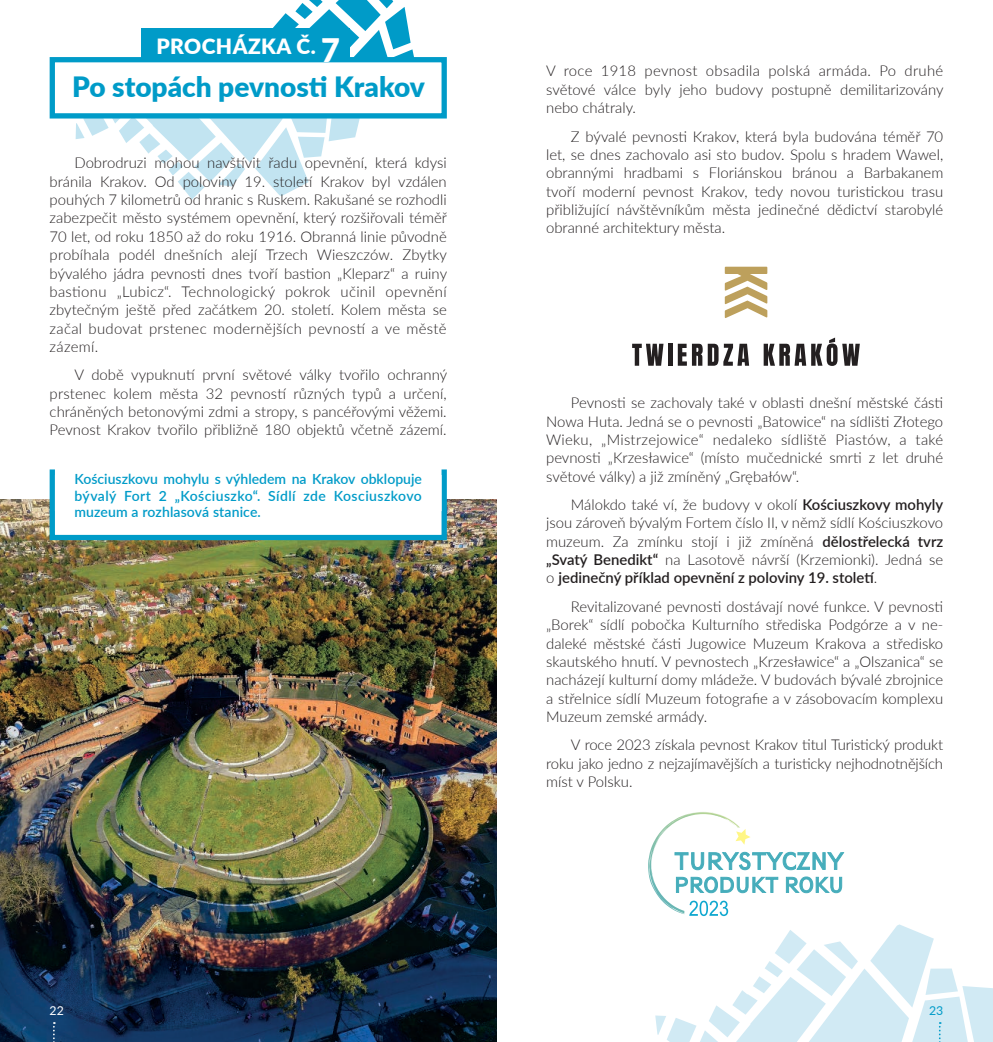
<style>
.page{position:relative;width:993px;height:1042px;background:#fff}
.page>*{position:absolute;margin:0;border:0;box-sizing:border-box;transform-origin:0 0}
.t1{font:900 28px "Lato";color:#009bc8}
.t2{font:900 21px "Lato";letter-spacing:.02em;color:#fff}
.t3{font:300 14.88px/18.4px "Lato";color:#231f20;text-align:justify}
.t4{font:600 14px/16.8px "Lato";letter-spacing:.01em;color:#009bc8;text-align:justify}
.t5{font:12.25px "Lato";color:#fff}
.t6{font:12.25px "Lato";color:#009bc8}
.s1{font-size:32.38px}
.s2{font-weight:600}
</style>
<div class="page">
<img style="left:0;top:500px;width:496px;height:542px">
<svg style="left:47px;top:469px;width:402px;height:74px"></svg>
<svg style="left:49px;top:0;width:398px;height:199px"></svg>
<svg style="left:724px;top:267px;width:43px;height:51px"></svg>
<svg style="left:632px;top:344px;width:31px;height:22px"></svg>
<hr style="left:668px;top:344px;width:4px;height:22px;background:#231f20">
<svg style="left:677px;top:344px;width:71px;height:22px"></svg>
<svg style="left:763px;top:337px;width:96px;height:29px"></svg>
<svg style="left:648px;top:812px;width:195px;height:104px"></svg>
<div style="left:141px;top:29px;width:208px;height:33px;background:#009bc8"></div>
<svg style="left:655px;top:924px;width:337px;height:118px"></svg>
<svg style="left:53px;top:1022px;width:2px;height:20px"></svg>
<h2 class="t2" style="left:156px;top:31px;width:185px">PROCHÁZKA Č. <span class="s1">7</span></h2>
<h1 class="t1" style="left:72px;top:66px;width:354px">Po stopách pevnosti Krakov</h1>
<p class="t3" style="left:50px;top:153px;width:399px;text-indent:25px">Dobrodruzi mohou navštívit řadu opevnění, která kdysi bránila Krakov. Od poloviny 19. století Krakov byl vzdálen pouhých 7 kilometrů od hranic s Ruskem. Rakušané se rozhodli zabezpečit město systémem opevnění, který rozšiřovali téměř 70 let, od roku 1850 až do roku 1916. Obranná linie původně probíhala podél dnešních alejí Trzech Wieszczów. Zbytky bývalého jádra pevnosti dnes tvoří bastion „Kleparz“ a ruiny bastionu „Lubicz“. Technologický pokrok učinil opevnění zbytečným ještě před začátkem 20. století. Kolem města se začal budovat prstenec modernějších pevností a ve městě zázemí.</p>
<p class="t3" style="left:50px;top:365px;width:399px;text-indent:25px">V době vypuknutí první světové války tvořilo ochranný prstenec kolem města 32 pevností různých typů a určení, chráněných betonovými zdmi a stropy, s pancéřovými věžemi.<br>Pevnost Krakov tvořilo přibližně 180 objektů včetně zázemí.</p>
<p class="t4" style="left:74px;top:470px;width:349px">Kościuszkovu mohylu s výhledem na Krakov obklopuje bývalý Fort 2 „Kościuszko“. Sídlí zde Kosciuszkovo muzeum a rozhlasová stanice.</p>
<p class="t3" style="left:546px;top:61px;width:399px">V roce 1918 pevnost obsadila polská armáda. Po druhé světové válce byly jeho budovy postupně demilitarizovány nebo chátraly.</p>
<p class="t3" style="left:546px;top:126px;width:398px;text-indent:25px">Z bývalé pevnosti Krakov, která byla budována téměř 70 let, se dnes zachovalo asi sto budov. Spolu s hradem Wawel, obrannými hradbami s Floriánskou bránou a Barbakanem tvoří moderní pevnost Krakov, tedy novou turistickou trasu přibližující návštěvníkům města jedinečné dědictví starobylé obranné architektury města.</p>
<p class="t3" style="left:546px;top:393px;width:398px;text-indent:25px">Pevnosti se zachovaly také v oblasti dnešní městské části Nowa Huta. Jedná se o pevnosti „Batowice“ na sídlišti Złotego Wieku, „Mistrzejowice“ nedaleko sídliště Piastów, a také pevnosti „Krzesławice“ (místo mučednické smrti z let druhé světové války) a již zmíněný „Grębałów“.</p>
<p class="t3" style="left:546px;top:495px;width:398px;text-indent:25px">Málokdo také ví, že budovy v okolí <span class="s2">Kościuszkovy mohyly </span>jsou zároveň bývalým Fortem číslo II, v němž sídlí Kościuszkovo muzeum. Za zmínku stojí i již zmíněná <span class="s2">dělostřelecká tvrz „Svatý Benedikt“</span> na Lasotově návrší (Krzemionki). Jedná se o <span class="s2">jedinečný příklad opevnění z poloviny 19. století</span>.</p>
<p class="t3" style="left:546px;top:597px;width:398px;text-indent:25px">Revitalizované pevnosti dostávají nové funkce. V pevnosti „Borek“ sídlí pobočka Kulturního střediska Podgórze a v ne&shy;daleké městské části Jugowice Muzeum Krakova a středisko skautského hnutí. V pevnostech „Krzesławice“ a „Olszanica“ se nacházejí kulturní domy mládeže. V budovách bývalé zbrojnice a střelnice sídlí Muzeum fotografie a v zásobovacím komplexu Muzeum zemské armády.</p>
<p class="t3" style="left:546px;top:735px;width:398px;text-indent:25px">V roce 2023 získala pevnost Krakov titul Turistický produkt roku jako jedno z nejzajímavějších a turisticky nejhodnotnějších míst v Polsku.</p>
<p class="t5" style="left:50px;top:1001px;width:16px">22</p>
<p class="t6" style="left:928px;top:1001px;width:16px">23</p>
</div>
